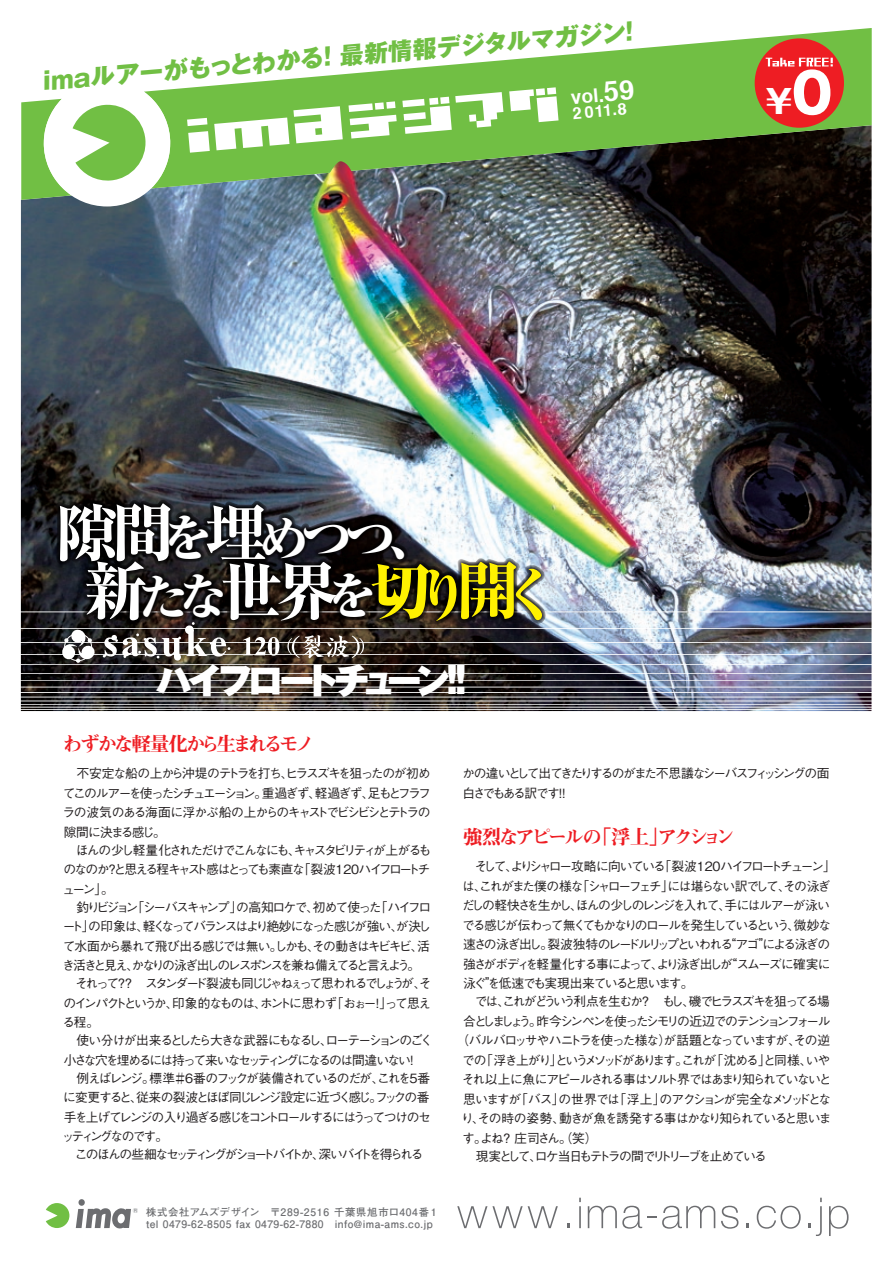
<style>
.page{position:relative;width:893px;height:1263px;background:#fff}
.page>*{position:absolute;margin:0;border:0;box-sizing:border-box;transform-origin:0 0}
.t1{font:800 62.85px "Ryumin Pro";color:#fff}
.t2{font:800 49.35px "Ryumin Pro";color:#fff}
.t3{font:900 35.4px "Gothic MB101 Pro";letter-spacing:-.165em;color:#fff}
.t4{font:700 33px "Gothic MB101 Pro";color:#fff}
.t5{font:800 24px "Gothic MB101 Pro";color:#71bf44}
.t6{font:19.5px "Midashi Min Pro MA31";letter-spacing:-.16em;color:#ee1d23}
.t7{font:18.75px "Helvetica CY Bold";color:#fff;scale:1.25 1}
.t8{font:16.05px "Helvetica CY Bold";color:#fff;scale:1.25 1}
.t9{font:500 12.75px/19.5px "Gothic BBB Pro";letter-spacing:-.145em;color:#231f20;text-align:justify}
.t10{font:500 12.75px "Gothic BBB Pro";letter-spacing:-.115em;color:#231f20}
.t11{font:500 12.75px "Gothic BBB Pro";letter-spacing:-.12em;color:#231f20}
.t12{font:500 12.75px "Gothic BBB Pro";letter-spacing:-.165em;color:#231f20}
.t13{font:500 12.75px "Gothic BBB Pro";letter-spacing:-.185em;color:#231f20}
.t14{font:500 12.75px "Gothic BBB Pro";letter-spacing:-.17em;color:#231f20}
.t15{font:700 10.35px/11.9px "Futo Go B101 Pro";letter-spacing:.04em;color:#6c6d70}
.t16{font:700 6.75px "Futo Go B101 Pro";color:#76787b}
.s1{font-size:26.7px}
.s2{font-size:55.05px}
.s3{font-size:62.85px}
.s4{font-size:48.45px}
.s5{font-size:49.35px}
.s6{color:#fff101}
.s7{font-size:53.85px;color:#fff101}
</style>
<div class="page">
<img style="left:21px;top:188px;width:851px;height:523px">
<hr style="left:14px;top:612px;width:867px;height:1px;background:#fff">
<hr style="left:14px;top:628px;width:867px;height:1px;background:#fff">
<hr style="left:14px;top:642px;width:867px;height:1px;background:#fff">
<hr style="left:14px;top:654px;width:867px;height:1px;background:#fff">
<hr style="left:14px;top:664px;width:867px;height:1px;background:#fff">
<hr style="left:14px;top:673px;width:867px;height:1px;background:#fff">
<hr style="left:14px;top:680px;width:867px;height:1px;background:#fff">
<hr style="left:14px;top:687px;width:867px;height:1px;background:#fff">
<hr style="left:14px;top:692px;width:867px;height:1px;background:#fff">
<hr style="left:14px;top:697px;width:867px;height:1px;background:#fff">
<hr style="left:14px;top:701px;width:867px;height:1px;background:#fff">
<hr style="left:14px;top:704px;width:867px;height:1px;background:#fff">
<hr style="left:14px;top:707px;width:867px;height:1px;background:#fff">
<hr style="left:14px;top:709px;width:867px;height:1px;background:#fff">
<svg style="left:48px;top:496px;width:501px;height:167px;background:#3a3a3a"></svg>
<svg style="left:144px;top:28px;width:728px;height:160px;fill:#71bf44"></svg>
<svg style="left:509px;top:87px;width:49px;height:35px"></svg>
<svg style="left:457px;top:1206px;width:101px;height:22px"></svg>
<hr style="left:579px;top:1206px;width:2px;height:22px;background:#6c6d70">
<svg style="left:588px;top:1206px;width:68px;height:23px"></svg>
<svg style="left:662px;top:1206px;width:53px;height:23px"></svg>
<svg style="left:721px;top:1206px;width:17px;height:23px"></svg>
<svg style="left:757px;top:1206px;width:44px;height:23px"></svg>
<svg style="left:809px;top:1198px;width:13px;height:38px"></svg>
<svg style="left:829px;top:1206px;width:19px;height:30px"></svg>
<div style="left:79px;top:1199px;width:6px;height:7px;background:#6c6d70;border-radius:50%"></div>
<svg style="left:76px;top:1208px;width:55px;height:21px"></svg>
<svg style="left:46px;top:1203px;width:23px;height:25px"></svg>
<svg style="left:187px;top:106px;width:156px;height:47px"></svg>
<svg style="left:349px;top:92px;width:154px;height:47px"></svg>
<div style="left:755px;top:38px;width:89px;height:90px;background:#ee1d23;border-radius:50%"></div>
<svg style="left:766px;top:58px;width:67px;height:8px"></svg>
<div style="left:44px;top:80px;width:126px;height:126px;background:#fff;border-radius:50%"></div>
<svg style="left:21px;top:99px;width:126px;height:101px"></svg>
<img style="left:319px;top:161px;width:36px;height:34px">
<h3 class="t5" style="left:41px;top:62px;width:593px;rotate:-5deg">imaルアーがもっとわかる! 最新情報デジタルマガジン!</h3>
<h3 class="t7" style="left:570px;top:86px;width:53px;rotate:-5deg">vol.<span class="s1">59</span></h3>
<p class="t8" style="left:572px;top:103px;width:45px;rotate:-5deg">2011.8</p>
<h3 class="t4" style="left:763px;top:74px;width:72px">￥<span class="s2">0</span></h3>
<h2 class="t2" style="left:55px;top:499px;width:384px"><span class="s3">隙間</span>を<span class="s3">埋</span>めつつ、</h2>
<h1 class="t1" style="left:85px;top:542px;width:476px">新<span class="s4">たな</span>世界<span class="s5">を</span><span class="s6">切</span><span class="s7">り</span><span class="s6">開</span><span class="s7">く</span></h1>
<h3 class="t3" style="left:156px;top:650px;width:324px">ハイフロートチューン！！</h3>
<h3 class="t6" style="left:63px;top:729px;width:253px">わずかな軽量化から生まれるモノ</h3>
<p class="t9" style="left:63px;top:762px;width:370px">　不安定な船の上から沖堤のテトラを打ち、ヒラスズキを狙ったのが初めてこのルアーを使ったシチュエーション。重過ぎず、軽過ぎず、足もとフラフラの波気のある海面に浮かぶ船の上からのキャストでビシビシとテトラの隙間に決まる感じ。</p>
<p class="t9" style="left:62px;top:838px;width:370px">　ほんの少し軽量化されただけでこんなにも、キャスタビリティが上がるものなのか？と思える程キャスト感はとっても素直な「裂波120ハイフロートチューン」。</p>
<p class="t9" style="left:62px;top:895px;width:370px">　釣りビジョン「シーバスキャンプ」の高知ロケで、初めて使った「ハイフロート」の印象は、軽くなってバランスはより絶妙になった感じが強い、が決して水面から暴れて飛び出る感じでは無い。しかも、その動きはキビキビ、活き活きと見え、かなりの泳ぎ出しのレスポンスを兼ね備えてると言えよう。</p>
<p class="t9" style="left:63px;top:972px;width:370px">　それって？？ スタンダード裂波も同じじゃねぇって思われるでしょうが、そのインパクトというか、印象的なものは、ホントに思わず「おぉー！」って思える程。</p>
<p class="t9" style="left:64px;top:1029px;width:370px">　使い分けが出来るとしたら大きな武器にもなるし、ローテーションのごく小さな穴を埋めるには持って来いなセッティングになるのは間違いない！</p>
<p class="t9" style="left:62px;top:1066px;width:371px">　例えばレンジ。標準＃6番のフックが装備されているのだが、これを5番に変更すると、従来の裂波とほぼ同じレンジ設定に近づく感じ。フックの番手を上げてレンジの入り過ぎる感じをコントロールするにはうってつけのセッティングなのです。</p>
<p class="t12" style="left:64px;top:1144px;width:361px">　このほんの些細なセッティングがショートバイトか、深いバイトを得られる</p>
<p class="t16" style="left:133px;top:1205px;width:7px">®</p>
<p class="t15" style="left:146px;top:1205px;width:294px">株式会社アムズデザイン　〒289-2516 千葉県旭市ロ404番１tel 0479-62-8505 fax 0479-62-7880　info@ima-ams.co.jp</p>
<p class="t9" style="left:462px;top:762px;width:369px">かの違いとして出てきたりするのがまた不思議なシーバスフィッシングの面白さでもある訳です！！</p>
<h3 class="t6" style="left:463px;top:822px;width:274px">強烈なアピールの「浮上」アクション</h3>
<p class="t9" style="left:462px;top:855px;width:375px;text-align:left">　そして、よりシャロー攻略に向いている「裂波120ハイフロートチューン」は、これがまた僕の様な「シャローフェチ」には堪らない訳でして、その泳ぎだしの軽快さを生かし、ほんの少しのレンジを入れて、手にはルアーが泳いでる感じが伝わって無くてもかなりのロールを発生しているという、微妙な速さの泳ぎ出し。裂波独特のレードルリップといわれる“アゴ”による泳ぎの強さがボディを軽量化する事によって、より泳ぎ出しが“スムーズに確実に泳ぐ”を低速でも実現出来ていると思います。</p>
<p class="t14" style="left:463px;top:991px;width:368px">　では、これがどういう利点を生むか？ もし、磯でヒラスズキを狙ってる場</p>
<p class="t13" style="left:463px;top:1011px;width:369px">合としましょう。昨今シンペンを使ったシモリの近辺でのテンションフォール</p>
<p class="t10" style="left:456px;top:1030px;width:375px">（バルバロッサやハニトラを使った様な）が話題となっていますが、その逆</p>
<p class="t9" style="left:462px;top:1048px;width:370px">での「浮き上がり」というメソッドがあります。これが「沈める」と同様、いや</p>
<p class="t11" style="left:462px;top:1069px;width:371px">それ以上に魚にアピールされる事はソルト界ではあまり知られていないと</p>
<p class="t11" style="left:463px;top:1089px;width:370px">思いますが「バス」の世界では「浮上」のアクションが完全なメソッドとな</p>
<p class="t10" style="left:461px;top:1108px;width:372px">り、その時の姿勢、動きが魚を誘発する事はかなり知られていると思いま</p>
<p class="t9" style="left:462px;top:1126px;width:137px">す。よね？ 庄司さん。（笑）</p>
<p class="t9" style="left:463px;top:1144px;width:305px">　現実として、ロケ当日もテトラの間でリトリーブを止めている</p>
</div>
